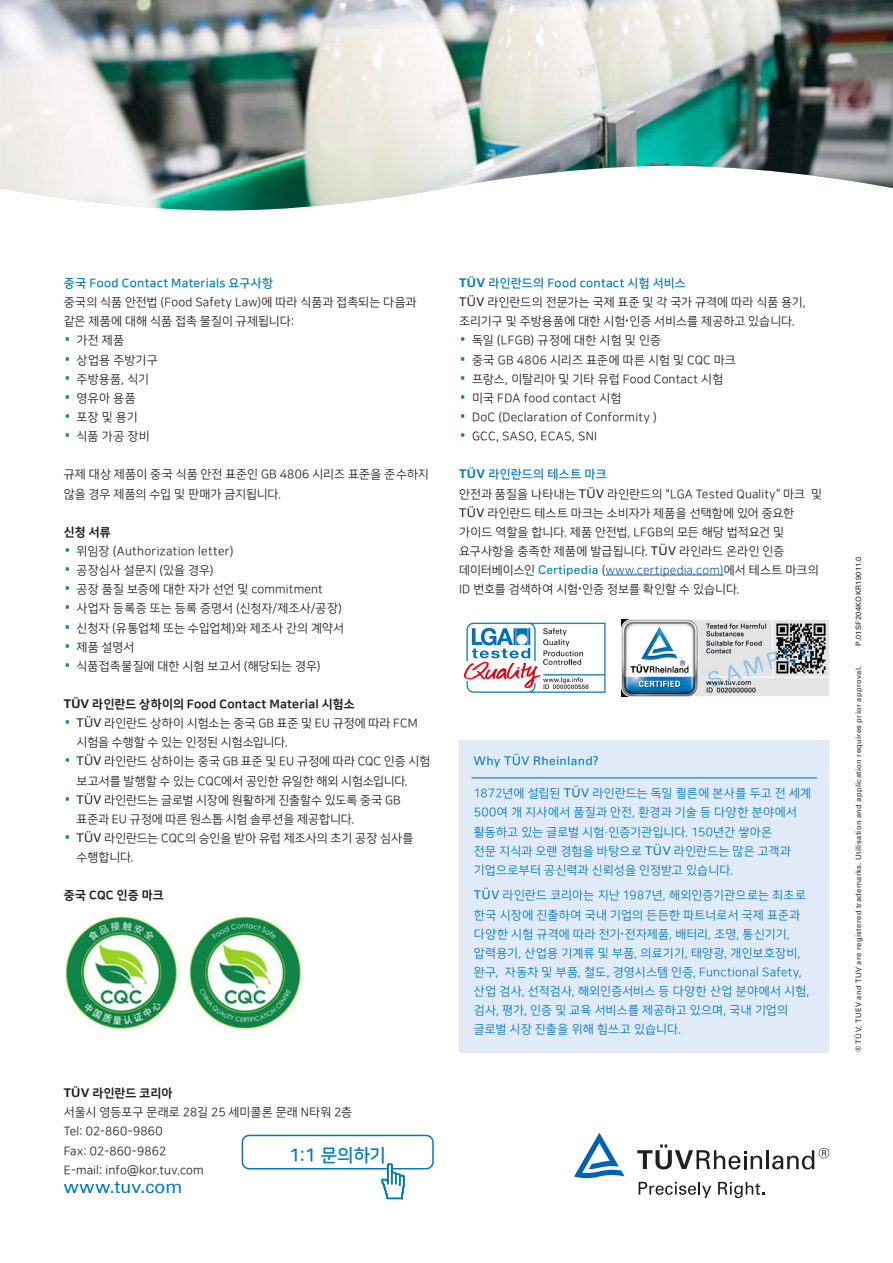
<style>
.page{position:relative;width:893px;height:1263px;background:#fff}
.page>*{position:absolute;margin:0;border:0;box-sizing:border-box;transform-origin:0 0}
.t1{font:27px "Univers Com 55 Roman";color:#0079c2}
.t2{font:18px "Univers Com 55 Roman";letter-spacing:.01em;color:#0079c2}
._10_Trademark_Protec{font:18px "Nanum Square B";color:#0079c2}
._04_Copyheadline{font:12px/19.2px "Nanum Square R";letter-spacing:.015em;color:#231f20}
._03_Copy{font:12px/19.2px "Nanum Square R";letter-spacing:.02em;color:#0079c2}
._05_Caption___Imprin{font:12px "Nanum Square R";letter-spacing:.01em;color:#231f20}
._04_Copyheadline-2{font:12px "Nanum Square B";letter-spacing:.025em;color:#0079c2}
._04_Copyheadline-3{font:12px "Nanum Square EB";letter-spacing:.01em;color:#231f20}
._04_Copyheadline-4{font:12px "Nanum Square R";letter-spacing:.035em;color:#231f20}
._03_Copy-2{font:12px "Univers";letter-spacing:.025em;color:#0079c2}
._03_Copy-3{font:12px "Nanum Square EB";color:#231f20}
._10_Trademark_Protec-2{font:7.5px "Univers Com 55 Roman";letter-spacing:.05em;color:#231f20}
.s1{font-family:"Univers Com 65";font-weight:700}
.s2{font-family:"Univers Com 55 Roman"}
.s3{font-family:"Univers";font-weight:700}
.s4{font-family:"Univers"}
.s5{font-family:"Univers";color:#0079c2}
.s6{color:#175d9e}
.s7{font-family:"Nanum Square L"}
</style>
<div class="page">
<svg style="left:639px;top:1182px;width:72px;height:16px"></svg>
<svg style="left:718px;top:1182px;width:46px;height:16px"></svg>
<svg style="left:637px;top:1144px;width:125px;height:25px"></svg>
<hr style="left:766px;top:1150px;width:3px;height:19px;background:#231f20">
<svg style="left:772px;top:1148px;width:57px;height:21px"></svg>
<svg style="left:574px;top:1133px;width:51px;height:45px"></svg>
<img style="left:0;top:0;width:893px;height:210px">
<hr style="left:606px;top:575px;width:118px;height:1px;background:#175d9e">
<div style="left:242px;top:1135px;width:192px;height:34px;border:2px solid #0079c2;border-radius:7px"></div>
<svg style="left:381px;top:1163px;width:24px;height:36px"></svg>
<img style="left:463px;top:622px;width:143px;height:71px">
<img style="left:622px;top:620px;width:207px;height:76px">
<img style="left:64px;top:915px;width:238px;height:114px">
<div style="left:459px;top:740px;width:370px;height:312px;background:#e1ebf7"></div>
<hr style="left:472px;top:777px;width:345px;height:1px;background:#0079c2">
<p class="_04_Copyheadline-2" style="left:64px;top:277px;width:211px">중국 Food Contact Materials 요구사항</p>
<p class="_04_Copyheadline" style="left:64px;top:293px;width:354px">중국의 식품 안전법 (Food Safety Law)에 따라 식품과 접촉되는 다음과 같은 제품에 대해 식품 접촉 물질이 규제됩니다:</p>
<p class="t1" style="left:64px;top:322px;width:9px">·</p>
<p class="_04_Copyheadline" style="left:77px;top:331px;width:49px">가전 제품</p>
<p class="t1" style="left:64px;top:341px;width:9px">·</p>
<p class="_04_Copyheadline" style="left:77px;top:350px;width:83px">상업용 주방기구</p>
<p class="t1" style="left:64px;top:360px;width:9px">·</p>
<p class="_04_Copyheadline" style="left:77px;top:370px;width:74px">주방용품, 식기</p>
<p class="t1" style="left:64px;top:379px;width:9px">·</p>
<p class="_04_Copyheadline" style="left:77px;top:389px;width:61px">영유아 용품</p>
<p class="t1" style="left:64px;top:398px;width:9px">·</p>
<p class="_04_Copyheadline" style="left:77px;top:408px;width:63px">포장 및 용기</p>
<p class="t1" style="left:64px;top:417px;width:9px">·</p>
<p class="_04_Copyheadline" style="left:77px;top:427px;width:75px">식품 가공 장비</p>
<p class="_04_Copyheadline" style="left:64px;top:465px;width:366px">규제 대상 제품이 중국 식품 안전 표준인 GB 4806 시리즈 표준을 준수하지 않을 경우 제품의 수입 및 판매가 금지됩니다.</p>
<p class="_04_Copyheadline-3" style="left:64px;top:525px;width:48px">신청 서류</p>
<p class="t1" style="left:64px;top:532px;width:9px">·</p>
<p class="_04_Copyheadline" style="left:77px;top:542px;width:158px">위임장 (Authorization letter)</p>
<p class="t1" style="left:64px;top:551px;width:9px">·</p>
<p class="_04_Copyheadline" style="left:77px;top:561px;width:139px">공장심사 설문지 (있을 경우)</p>
<p class="t1" style="left:64px;top:570px;width:9px">·</p>
<p class="_04_Copyheadline" style="left:77px;top:580px;width:248px">공장 품질 보증에 대한 자가 선언 및 commitment</p>
<p class="t1" style="left:64px;top:589px;width:9px">·</p>
<p class="_04_Copyheadline" style="left:77px;top:599px;width:267px">사업자 등록증 또는 등록 증명서 (신청자/제조사/공장)</p>
<p class="t1" style="left:64px;top:609px;width:9px">·</p>
<p class="_04_Copyheadline" style="left:77px;top:618px;width:269px">신청자 (유통업체 또는 수입업체)와 제조사 간의 계약서</p>
<p class="t1" style="left:64px;top:628px;width:9px">·</p>
<p class="_04_Copyheadline" style="left:77px;top:637px;width:59px">제품 설명서</p>
<p class="t1" style="left:64px;top:647px;width:9px">·</p>
<p class="_04_Copyheadline" style="left:77px;top:657px;width:246px">식품접촉물질에 대한 시험 보고서 (해당되는 경우)</p>
<p class="_04_Copyheadline-3" style="left:64px;top:698px;width:292px"><span class="s1">TÜV</span> 라인란드 상하이의 Food Contact Material 시험소</p>
<p class="t1" style="left:64px;top:704px;width:9px">·</p>
<p class="_04_Copyheadline" style="left:77px;top:714px;width:343px"><span class="s2">TÜV</span> 라인란드 상하이 시험소는 중국 GB 표준 및 EU 규정에 따라 FCM 시험을 수행할 수 있는 인정된 시험소입니다.</p>
<p class="t1" style="left:64px;top:743px;width:9px">·</p>
<p class="_04_Copyheadline" style="left:77px;top:752px;width:355px"><span class="s2">TÜV</span> 라인란드 상하이는 중국 GB 표준 및 EU 규정에 따라 CQC 인증 시험 보고서를 발행할 수 있는 CQC에서 공인한 유일한 해외 시험소입니다.</p>
<p class="t1" style="left:64px;top:781px;width:9px">·</p>
<p class="_04_Copyheadline" style="left:77px;top:791px;width:325px"><span class="s2">TÜV</span> 라인란드는 글로벌 시장에 원활하게 진출할수 있도록 중국 GB 표준과 EU 규정에 따른 원스톱 시험 솔루션을 제공합니다.</p>
<p class="t1" style="left:64px;top:819px;width:9px">·</p>
<p class="_04_Copyheadline" style="left:77px;top:829px;width:338px"><span class="s2">TÜV</span> 라인란드는 CQC의 승인을 받아 유럽 제조사의 초기 공장 심사를 수행합니다.</p>
<p class="_04_Copyheadline-3" style="left:64px;top:889px;width:101px">중국 CQC 인증 마크</p>
<p class="_03_Copy-3" style="left:64px;top:1087px;width:110px"><span class="s3">TÜV</span> 라인란드 코리아</p>
<p class="_05_Caption___Imprin" style="left:64px;top:1106px;width:290px">서울시 영등포구 문래로 28길 25 세미콜론 문래 N타워 2층</p>
<p class="_05_Caption___Imprin" style="left:64px;top:1125px;width:100px">Tel: 02-860-9860</p>
<p class="_05_Caption___Imprin" style="left:64px;top:1144px;width:104px">Fax: 02-860-9862</p>
<p class="_05_Caption___Imprin" style="left:64px;top:1164px;width:142px">E-mail: info@kor.tuv.com</p>
<p class="_10_Trademark_Protec" style="left:289px;top:1146px;width:98px">1:1 문의하기</p>
<h2 class="t2" style="left:64px;top:1175px;width:120px">www.tuv.com</h2>
<p class="_04_Copyheadline-2" style="left:459px;top:277px;width:228px"><span class="s3">TÜV</span> 라인란드의 Food contact 시험 서비스</p>
<p class="_04_Copyheadline" style="left:459px;top:293px;width:348px"><span class="s2">TÜV</span> 라인란드의 전문가는 국제 표준 및 각 국가 규격에 따라 식품 용기, 조리기구 및 주방용품에 대한 시험 인증 서비스를 제공하고 있습니다.</p>
<p class="t1" style="left:459px;top:322px;width:9px">·</p>
<p class="_04_Copyheadline" style="left:472px;top:331px;width:191px">독일 (LFGB) 규정에 대한 시험 및 인증</p>
<p class="t1" style="left:459px;top:341px;width:9px">·</p>
<p class="_04_Copyheadline" style="left:472px;top:350px;width:265px">중국 GB 4806 시리즈 표준에 따른 시험 및 CQC 마크</p>
<p class="t1" style="left:459px;top:360px;width:9px">·</p>
<p class="_04_Copyheadline" style="left:472px;top:370px;width:253px">프랑스, 이탈리아 및 기타 유럽 Food Contact 시험</p>
<p class="t1" style="left:459px;top:379px;width:9px">·</p>
<p class="_04_Copyheadline" style="left:472px;top:389px;width:151px">미국 FDA food contact 시험</p>
<p class="t1" style="left:459px;top:398px;width:9px">·</p>
<p class="_04_Copyheadline" style="left:472px;top:408px;width:186px">DoC (Declaration of Conformity )</p>
<p class="t1" style="left:459px;top:417px;width:9px">·</p>
<p class="_04_Copyheadline-4" style="left:472px;top:430px;width:127px">GCC, SASO, ECAS, SNI</p>
<p class="_04_Copyheadline-2" style="left:459px;top:468px;width:149px"><span class="s3">TÜV</span> 라인란드의 테스트 마크</p>
<p class="_04_Copyheadline" style="left:459px;top:484px;width:364px">안전과 품질을 나타내는 <span class="s2">TÜV</span> 라인란드의 "LGA Tested Quality“ 마크 및</p>
<p class="_04_Copyheadline" style="left:459px;top:504px;width:361px"><span class="s2">TÜV</span> 라인란드 테스트 마크는 소비자가 제품을 선택함에 있어 중요한 가이드 역할을 합니다. 제품 안전법, LFGB의 모든 해당 법적요건 및 요구사항을 충족한 제품에 발급됩니다. <span class="s4">TÜV</span> 라인라드 온라인 인증 데이터베이스인 <span class="s5">Certipedia</span> (<span class="s6">www.certipedia.com)</span>에서 테스트 마크의 ID 번호를 검색하여 시험 인증 정보를 확인할 수 있습니다.</p>
<p class="_03_Copy-2" style="left:474px;top:754px;width:126px">Why TÜV Rheinland?</p>
<p class="_03_Copy" style="left:474px;top:784px;width:339px">1872년에 설립된 <span class="s4">TÜV</span> 라인란드는 독일 쾰른에 본사를 두고 전 세계<br>500여 개 지사에서 품질과 안전, 환경과 기술 등 다양한 분야에서 활동하고 있는 글로벌 시험<span class="s7">·</span>인증기관입니다. 150년간 쌓아온<br>전문 지식과 오랜 경험을 바탕으로 <span class="s4">TÜV</span> 라인란드는 많은 고객과 기업으로부터 공신력과 신뢰성을 인정받고 있습니다.</p>
<p class="_03_Copy" style="left:474px;top:886px;width:337px"><span class="s4">TÜV</span> 라인란드 코리아는 지난 1987년, 해외인증기관으로는 최초로 한국 시장에 진출하여 국내 기업의 든든한 파트너로서 국제 표준과 다양한 시험 규격에 따라 전기 전자제품, 배터리, 조명, 통신기기, 압력용기, 산업용 기계류 및 부품, 의료기기, 태양광, 개인보호장비, 완구, 자동차 및 부품, 철도, 경영시스템 인증, Functional Safety, 산업 검사, 선적검사, 해외인증서비스 등 다양한 산업 분야에서 시험, 검사, 평가, 인증 및 교육 서비스를 제공하고 있으며, 국내 기업의 글로벌 시장 진출을 위해 힘쓰고 있습니다.</p>
<p class="_10_Trademark_Protec-2" style="left:854px;top:645px;width:90px;rotate:-90deg">P.01SF204KOKR19011.0</p>
<p class="_10_Trademark_Protec-2" style="left:854px;top:1052px;width:388px;rotate:-90deg">® TÜV, TUEV and TUV are registered trademarks. Utilisation and application requires prior approval.</p>
</div>
